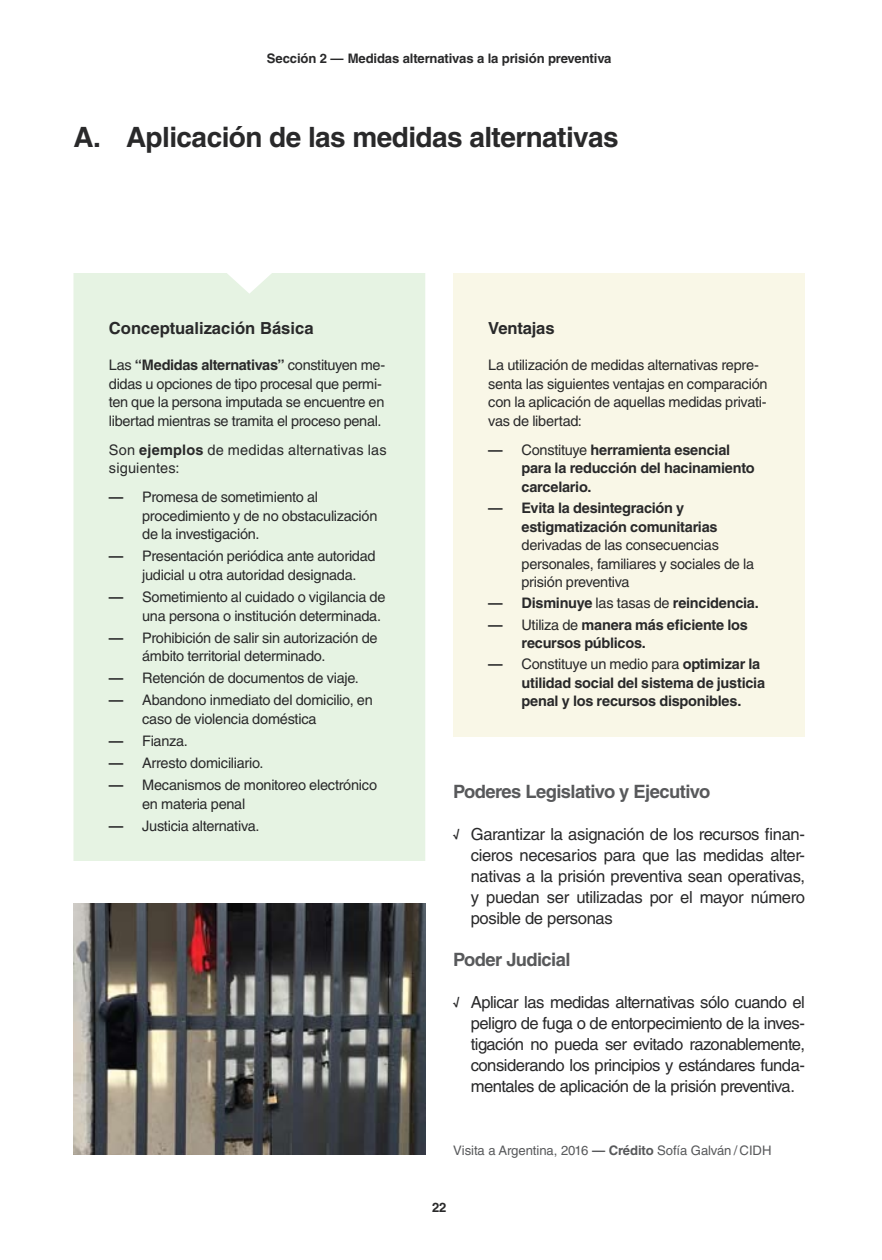
<style>
.page{position:relative;width:882px;height:1260px;background:#fff}
.page>*{position:absolute;margin:0;border:0;box-sizing:border-box;transform-origin:0 0}
.t1{font:700 28px "Helvetica LT Std";letter-spacing:-.02em;color:#29292a}
.t2{font:700 18.38px "Helvetica LT Std";letter-spacing:-.03em;color:#58595b}
.t3{font:16.62px/21px "Helvetica LT Std";letter-spacing:-.03em;color:#29292a;text-align:justify}
.t4{font:700 16.62px "Helvetica LT Std";color:#29292a}
.t5{font:14.53px/18.6px "Helvetica LT Std";letter-spacing:-.02em;color:#29292a}
.t6{font:700 14.53px/18.6px "Helvetica LT Std";letter-spacing:-.02em;color:#29292a}
.t7{font:14.53px/18.6px "Helvetica LT Std";letter-spacing:.01em;color:#29292a}
.t8{font:700 13.12px "Helvetica LT Std";letter-spacing:-.01em;color:#29292a}
.t9{font:13.12px "Helvetica LT Std";letter-spacing:-.005em;color:#58595b}
.t10{font:700 11.38px "Helvetica LT Std";color:#29292a}
.s1{font-weight:700}
.s2{font-weight:400}
</style>
<div class="page">
<div style="left:74px;top:273px;width:351px;height:588px;background:#e6f3e3"></div>
<div style="left:453px;top:273px;width:352px;height:463px;background:#f9f7e7"></div>
<img style="left:74px;top:903px;width:351px;height:252px">
<p class="t8" style="left:267px;top:50px;width:346px">Sección 2 — Medidas alternativas a la prisión preventiva</p>
<h1 class="t1" style="left:74px;top:120px;width:547px">A. Aplicación de las medidas alternativas</h1>
<p class="t4" style="left:109px;top:318px;width:206px">Conceptualización Básica</p>
<p class="t5" style="left:109px;top:356px;width:278px">Las <span class="s1">“Medidas alternativas”</span> constituyen me&shy;didas u opciones de tipo procesal que permi&shy;ten que la persona imputada se encuentre en libertad mientras se tramita el proceso penal.</p>
<p class="t7" style="left:109px;top:440px;width:279px">Son <span class="s1">ejemplos</span> de medidas alternativas las siguientes:</p>
<p class="t5" style="left:142px;top:488px;width:237px;text-indent:-33px"><span class="s1">—</span> Promesa de sometimiento al procedimiento y de no obstaculización de la investigación.</p>
<p class="t5" style="left:142px;top:547px;width:235px;text-indent:-33px"><span class="s1">—</span> Presentación periódica ante autoridad judicial u otra autoridad designada.</p>
<p class="t5" style="left:109px;top:588px;width:278px;text-align:right"><span class="s1">—</span> Sometimiento al cuidado o vigilancia de una persona o institución determinada.</p>
<p class="t5" style="left:142px;top:628px;width:237px;text-indent:-33px"><span class="s1">—</span> Prohibición de salir sin autorización de ámbito territorial determinado.</p>
<p class="t5" style="left:109px;top:669px;width:252px"><span class="s1">—</span> Retención de documentos de viaje.</p>
<p class="t5" style="left:142px;top:691px;width:232px;text-indent:-33px"><span class="s1">—</span> Abandono inmediato del domicilio, en caso de violencia doméstica</p>
<p class="t5" style="left:109px;top:731px;width:81px"><span class="s1">—</span> Fianza.</p>
<p class="t5" style="left:109px;top:754px;width:156px"><span class="s1">—</span> Arresto domiciliario.</p>
<p class="t5" style="left:142px;top:776px;width:236px;text-indent:-33px"><span class="s1">—</span> Mecanismos de monitoreo electrónico en materia penal</p>
<p class="t5" style="left:109px;top:816px;width:152px"><span class="s1">—</span> Justicia alternativa.</p>
<p class="t4" style="left:488px;top:318px;width:68px">Ventajas</p>
<p class="t5" style="left:488px;top:356px;width:281px">La utilización de medidas alternativas repre&shy;senta las siguientes ventajas en comparación con la aplicación de aquellas medidas privati&shy;vas de libertad:</p>
<p class="t6" style="left:522px;top:440px;width:235px;text-indent:-33px">— <span class="s2">Constituye</span> herramienta esencial para la reducción del hacinamiento carcelario.</p>
<p class="t6" style="left:522px;top:498px;width:198px;text-indent:-33px">— Evita la desintegración y estigmatización comunitarias</p>
<p class="t5" style="left:522px;top:536px;width:234px">derivadas de las consecuencias personales, familiares y sociales de la prisión preventiva</p>
<p class="t6" style="left:488px;top:594px;width:272px">— Disminuye <span class="s2">las tasas de</span> reincidencia.</p>
<p class="t6" style="left:522px;top:615px;width:228px;text-indent:-33px">— <span class="s2">Utiliza de</span> manera más eficiente los recursos públicos.</p>
<p class="t6" style="left:522px;top:655px;width:245px;text-indent:-33px">— <span class="s2">Constituye un medio para</span> optimizar la utilidad social del sistema de justicia penal y los recursos disponibles.</p>
<p class="t2" style="left:453px;top:780px;width:258px">Poderes Legislativo y Ejecutivo</p>
<p class="t3" style="left:471px;top:824px;width:336px">Garantizar la asignación de los recursos finan-</p>
<p class="t10" style="left:453px;top:826px;width:8px">√</p>
<p class="t3" style="left:471px;top:845px;width:336px">cieros necesarios para que las medidas alter&shy;nativas a la prisión preventiva sean operativas, y puedan ser utilizadas por el mayor número posible de personas</p>
<p class="t2" style="left:453px;top:948px;width:119px">Poder Judicial</p>
<p class="t3" style="left:471px;top:992px;width:336px">Aplicar las medidas alternativas sólo cuando el</p>
<p class="t10" style="left:453px;top:994px;width:8px">√</p>
<p class="t3" style="left:471px;top:1013px;width:336px">peligro de fuga o de entorpecimiento de la inves&shy;tigación no pueda ser evitado razonablemente, considerando los principios y estándares funda&shy;mentales de aplicación de la prisión preventiva.</p>
<p class="t9" style="left:453px;top:1143px;width:320px">Visita a Argentina, 2016 <span class="s1">— Crédito</span> Sofía Galván / CIDH</p>
<p class="t8" style="left:432px;top:1200px;width:16px">22</p>
</div>
